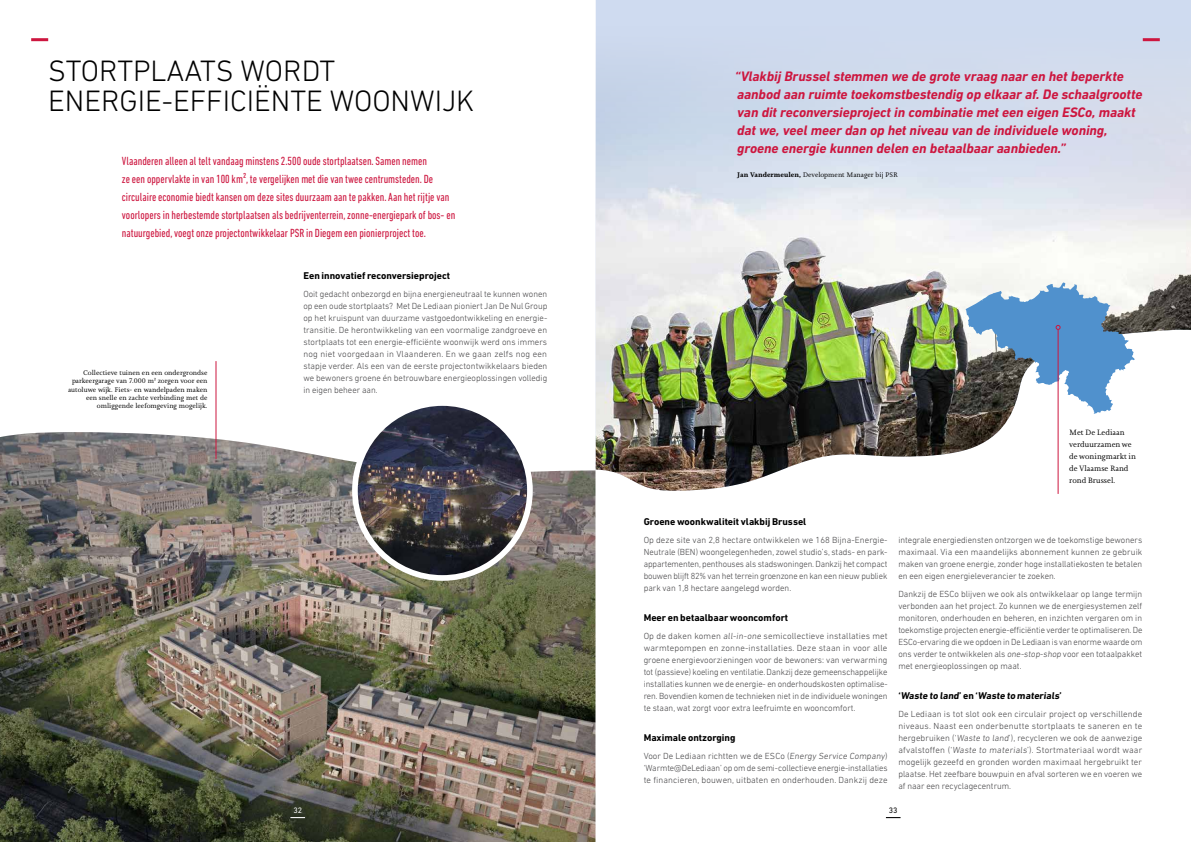
<style>
.page{position:relative;width:1191px;height:842px;background:#fff}
.page>*{position:absolute;margin:0;border:0;box-sizing:border-box;transform-origin:0 0}
.t1{font:300 30px/30px "DIN Next LT Pro";color:#000}
.t2{font:italic 700 14px/18px "DIN Next LT Pro";letter-spacing:-.005em;color:#cd163f}
.t3{font:condensed 12px/18px "DIN Next LT Pro";color:#cd163f}
.t4{font:700 10px "DIN Next LT Pro";color:#000}
.t5{font:300 9px/12px "DIN Next LT Pro";color:#414042;text-align:justify}
.t6{font:8px/12px "Joanna Nova";color:#000}
.t7{font:8px "DIN Next LT Pro";color:#fff}
.t8{font:8px "DIN Next LT Pro";color:#000101}
.t9{font:7px/8.4px "Joanna Nova";color:#000;text-align:right}
.s1{font-weight:700}
</style>
<div class="page">
<div style="left:595px;top:0;width:596px;height:27px;background:#cfdbf0"></div>
<img style="left:595px;top:27px;width:596px;height:464px">
<img style="left:0;top:432px;width:595px;height:410px">
<hr style="left:216px;top:361px;width:1px;height:98px;background:#cd163f">
<hr style="left:1057px;top:329px;width:1px;height:165px;background:#cd163f">
<svg style="left:965px;top:282px;width:169px;height:132px"></svg>
<img style="left:355px;top:403px;width:175px;height:175px;border-radius:87px">
<div style="left:352px;top:400px;width:181px;height:181px;border:6px solid #fff;border-radius:50%"></div>
<hr style="left:1142px;top:38px;width:17px;height:3px;background:#cd163f">
<hr style="left:31px;top:38px;width:17px;height:3px;background:#cd163f">
<svg style="left:886px;top:817px;width:14px;height:1px"></svg>
<svg style="left:290px;top:817px;width:15px;height:1px"></svg>
<h1 class="t1" style="left:48px;top:55px;width:427px">STORTPLAATS WORDT<br>ENERGIE-EFFICIËNTE WOONWIJK</h1>
<p class="t3" style="left:122px;top:152px;width:335px">Vlaanderen alleen al telt vandaag minstens 2.500 oude stortplaatsen. Samen nemen<br>ze een oppervlakte in van 100 km², te vergelijken met die van twee centrumsteden. De circulaire economie biedt kansen om deze sites duurzaam aan te pakken. Aan het rijtje van voorlopers in herbestemde stortplaatsen als bedrijventerrein, zonne-energiepark of bos- en natuurgebied, voegt onze projectontwikkelaar PSR in Diegem een pionierproject toe.</p>
<p class="t4" style="left:303px;top:269px;width:148px">Een innovatief reconversieproject</p>
<p class="t5" style="left:303px;top:288px;width:245px">Ooit gedacht onbezorgd en bijna energieneutraal te kunnen wonen op een oude stortplaats? Met De Lediaan pioniert Jan De Nul Group op het kruispunt van duurzame vastgoedontwikkeling en energie&shy;transitie. De herontwikkeling van een voormalige zandgroeve en stortplaats tot een energie-efficiënte woonwijk werd ons immers nog niet voorgedaan in Vlaanderen. En we gaan zelfs nog een stapje verder. Als een van de eerste projectontwikkelaars bieden we bewoners groene én betrouwbare energieoplossingen volledig in eigen beheer aan.</p>
<p class="t9" style="left:68px;top:368px;width:141px">Collectieve tuinen en een ondergrondse parkeergarage van 7.000 m² zorgen voor een autoluwe wijk. Fiets- en wandelpaden maken een snelle en zachte verbinding met de omliggende leefomgeving mogelijk.</p>
<p class="t2" style="left:735px;top:67px;width:409px">“Vlakbij Brussel stemmen we de grote vraag naar en het beperkte aanbod aan ruimte toekomstbestendig op elkaar af. De schaalgrootte van dit reconversieproject in combinatie met een eigen ESCo, maakt dat we, veel meer dan op het niveau van de individuele woning, groene energie kunnen delen en betaalbaar aanbieden.”</p>
<p class="t9" style="left:737px;top:170px;width:162px"><span class="s1">Jan Vandermeulen,</span> Development Manager bij PSR</p>
<p class="t6" style="left:1069px;top:426px;width:68px">Met De Lediaan verduurzamen we de woningmarkt in de Vlaamse Rand rond Brussel.</p>
<p class="t4" style="left:643px;top:515px;width:164px">Groene woonkwaliteit vlakbij Brussel</p>
<p class="t5" style="left:643px;top:534px;width:245px">Op deze site van 2,8 hectare ontwikkelen we 168 Bijna-Energie-Neutrale (BEN) woongelegenheden, zowel studio’s, stads- en park&shy;appartementen, penthouses als stadswoningen. Dankzij het compact bouwen blijft 82% van het terrein groenzone en kan een nieuw publiek park van 1,8 hectare aangelegd worden.</p>
<p class="t4" style="left:643px;top:611px;width:146px">Meer en betaalbaar wooncomfort</p>
<p class="t5" style="left:643px;top:630px;width:245px">Op de daken komen all-in-one semicollectieve installaties met warmtepompen en zonne-installaties. Deze staan in voor alle groene energievoorzieningen voor de bewoners: van verwarming tot (passieve) koeling en ventilatie. Dankzij deze gemeenschappelijke installaties kunnen we de energie- en onderhoudskosten optimalise&shy;ren. Bovendien komen de technieken niet in de individuele woningen te staan, wat zorgt voor extra leefruimte en wooncomfort.</p>
<p class="t4" style="left:643px;top:731px;width:93px">Maximale ontzorging</p>
<p class="t5" style="left:643px;top:750px;width:245px">Voor De Lediaan richtten we de ESCo (Energy Service Company) ‘Warmte@DeLediaan’ op om de semi-collectieve energie-installaties te financieren, bouwen, uitbaten en onderhouden. Dankzij deze</p>
<p class="t5" style="left:898px;top:534px;width:245px">integrale energiediensten ontzorgen we de toekomstige bewoners maximaal. Via een maandelijks abonnement kunnen ze gebruik maken van groene energie, zonder hoge installatiekosten te betalen en een eigen energieleverancier te zoeken.</p>
<p class="t5" style="left:898px;top:588px;width:245px">Dankzij de ESCo blijven we ook als ontwikkelaar op lange termijn verbonden aan het project. Zo kunnen we de energiesystemen zelf monitoren, onderhouden en beheren, en inzichten vergaren om in toekomstige projecten energie-efficiëntie verder te optimaliseren. De ESCo-ervaring die we opdoen in De Lediaan is van enorme waarde om ons verder te ontwikkelen als one-stop-shop voor een totaalpakket met energieoplossingen op maat.</p>
<p class="t4" style="left:898px;top:689px;width:165px">‘Waste to land’ en ‘Waste to materials’</p>
<p class="t5" style="left:898px;top:708px;width:245px">De Lediaan is tot slot ook een circulair project op verschillende niveaus. Naast een onderbenutte stortplaats te saneren en te hergebruiken (‘Waste to land’), recycleren we ook de aanwezige afvalstoffen (‘Waste to materials’). Stortmateriaal wordt waar mogelijk gezeefd en gronden worden maximaal hergebruikt ter plaatse. Het zeefbare bouwpuin en afval sorteren we en voeren we af naar een recyclagecentrum.</p>
<p class="t7" style="left:293px;top:805px;width:10px">32</p>
<p class="t8" style="left:889px;top:805px;width:10px">33</p>
</div>
